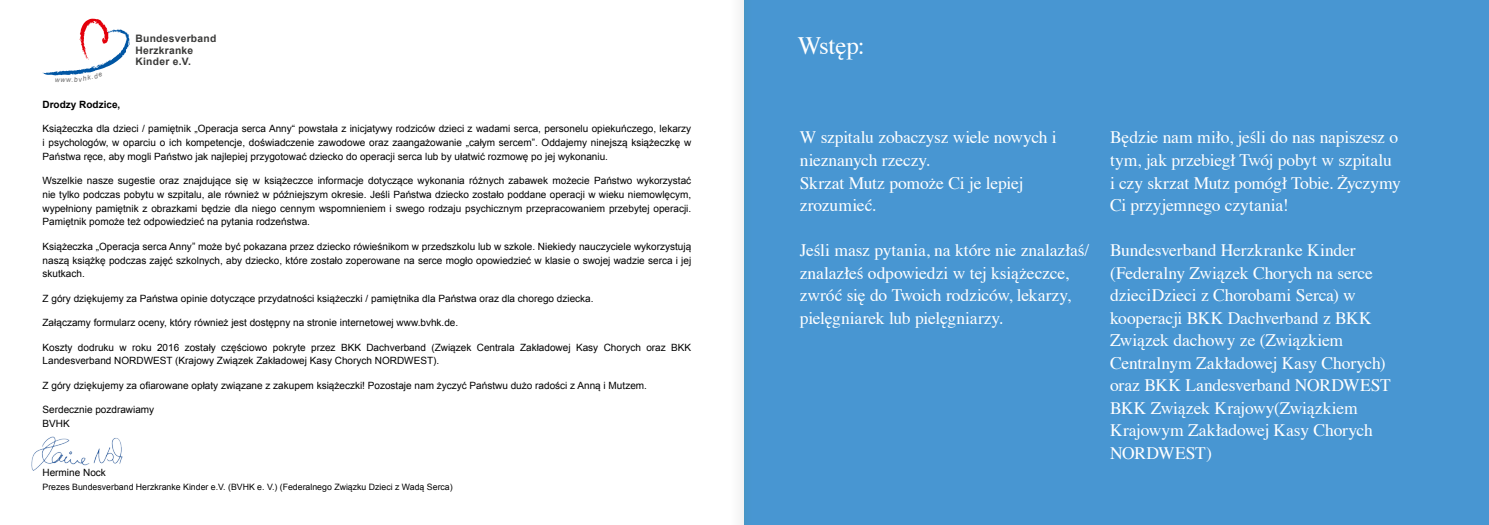
<style>
.page{position:relative;width:1489px;height:525px;background:#fff}
.page>*{position:absolute;margin:0;border:0;box-sizing:border-box;transform-origin:0 0}
.t1{font:25px "Times";letter-spacing:-.015em;color:#fff}
.t2{font:17.5px/22.5px "Times";letter-spacing:-.01em;color:#fff}
.t3{font:700 10.25px/11.4px "Arial";letter-spacing:.025em;color:#3a3a39}
.t4{font:10px/13.8px "Arial";color:#000;text-align:justify}
.t5{font:700 10px "Arial";color:#000}
.t6{font:8.75px "Arial";color:#000}
.t7{font:italic 6.88px "Arial";color:#6e6e6e}
</style>
<div class="page">
<div style="left:744px;top:0;width:744px;height:524px;background:#4896d2"></div>
<img style="left:31px;top:436px;width:92px;height:35px">
<div style="left:730px;top:0;width:14px;height:524px;background:#f8f8f8"></div>
<svg style="left:43px;top:19px;width:87px;height:57px"></svg>
<p class="t7" style="left:61px;top:75px;width:6px">w</p>
<p class="t3" style="left:135px;top:33px;width:82px">Bundesverband<br>Herzkranke<br>Kinder e.V.</p>
<p class="t5" style="left:43px;top:98px;width:79px">Drodzy Rodzice,</p>
<p class="t4" style="left:43px;top:122px;width:650px">Książeczka dla dzieci / pamiętnik „Operacja serca Anny“ powstała z inicjatywy rodziców dzieci z wadami serca, personelu opiekuńczego, lekarzy i psychologów, w oparciu o ich kompetencje, doświadczenie zawodowe oraz zaangażowanie „całym sercem”. Oddajemy ninejszą książeczkę w Państwa ręce, aby mogli Państwo jak najlepiej przygotować dziecko do operacji serca lub by ułatwić rozmowę po jej wykonaniu.</p>
<p class="t4" style="left:43px;top:174px;width:650px">Wszelkie nasze sugestie oraz znajdujące się w książeczce informacje dotyczące wykonania różnych zabawek możecie Państwo wykorzystać nie tylko podczas pobytu w szpitalu, ale również w późniejszym okresie. Jeśli Państwa dziecko zostało poddane operacji w wieku niemowlęcym, wypełniony pamiętnik z obrazkami będzie dla niego cennym wspomnieniem i swego rodzaju psychicznym przepracowaniem przebytej operacji.<br>Pamiętnik pomoże też odpowiedzieć na pytania rodzeństwa.</p>
<p class="t4" style="left:43px;top:239px;width:650px">Książeczka „Operacja serca Anny” może być pokazana przez dziecko rówieśnikom w przedszkolu lub w szkole. Niekiedy nauczyciele wykorzystują naszą książkę podczas zajęć szkolnych, aby dziecko, które zostało zoperowane na serce mogło opowiedzieć w klasie o swojej wadzie serca i jej skutkach.</p>
<p class="t4" style="left:43px;top:291px;width:552px">Z góry dziękujemy za Państwa opinie dotyczące przydatności książeczki / pamiętnika dla Państwa oraz dla chorego dziecka.</p>
<p class="t4" style="left:43px;top:316px;width:417px">Załączamy formularz oceny, który również jest dostępny na stronie internetowej www.bvhk.de.</p>
<p class="t4" style="left:43px;top:340px;width:650px">Koszty dodruku w roku 2016 zostały częściowo pokryte przez BKK Dachverband (Związek Centrala Zakładowej Kasy Chorych oraz BKK<br>Landesverband NORDWEST (Krajowy Związek Zakładowej Kasy Chorych NORDWEST).</p>
<p class="t4" style="left:43px;top:378px;width:606px">Z góry dziękujemy za ofiarowane opłaty związane z zakupem książeczki! Pozostaje nam życzyć Państwu dużo radości z Anną i Mutzem.</p>
<p class="t4" style="left:43px;top:402px;width:113px">Serdecznie pozdrawiamy<br>BVHK</p>
<p class="t4" style="left:43px;top:465px;width:65px">Hermine Nock</p>
<p class="t6" style="left:43px;top:480px;width:411px">Prezes Bundesverband Herzkranke Kinder e.V. (BVHK e. V.) (Federalnego Związku Dzieci z Wadą Serca)</p>
<h1 class="t1" style="left:797px;top:22px;width:69px">Wstęp:</h1>
<h2 class="t2" style="left:799px;top:125px;width:258px">W szpitalu zobaczysz wiele nowych i nieznanych rzeczy.<br>Skrzat Mutz pomoże Ci je lepiej zrozumieć.</h2>
<h2 class="t2" style="left:799px;top:237px;width:291px">Jeśli masz pytania, na które nie znalazłaś/ znalazłeś odpowiedzi w tej książeczce, zwróć się do Twoich rodziców, lekarzy, pielęgniarek lub pielęgniarzy.</h2>
<h2 class="t2" style="left:1109px;top:125px;width:292px">Będzie nam miło, jeśli do nas napiszesz o tym, jak przebiegł Twój pobyt w szpitalu i czy skrzat Mutz pomógł Tobie. Życzymy Ci przyjemnego czytania!</h2>
<p class="t2" style="left:1109px;top:237px;width:282px">Bundesverband Herzkranke Kinder (Federalny Związek Chorych na serce dzieciDzieci z Chorobami Serca) w kooperacji BKK Dachverband z BKK<br>Związek dachowy ze (Związkiem<br>Centralnym Zakładowej Kasy Chorych) oraz BKK Landesverband NORDWEST<br>BKK Związek Krajowy(Związkiem<br>Krajowym Zakładowej Kasy Chorych<br>NORDWEST)</p>
</div>
